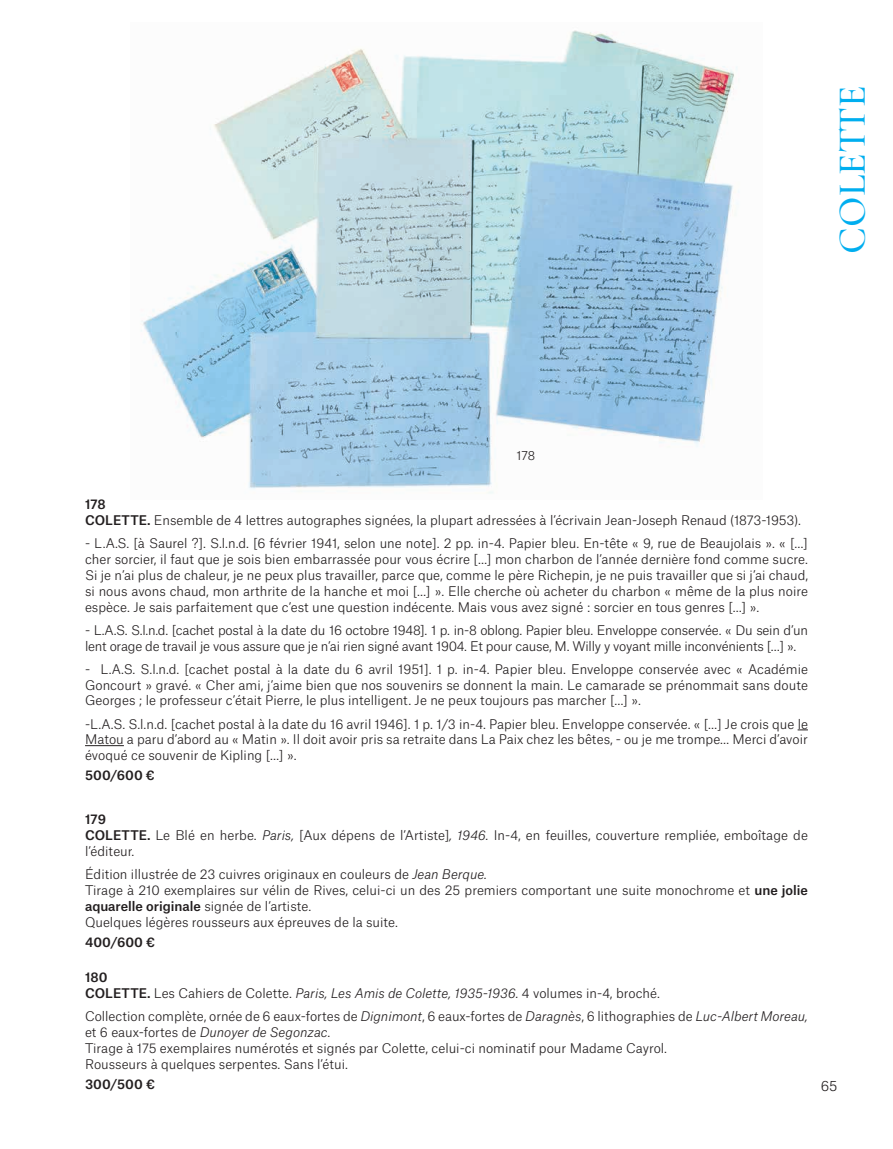
<style>
.page{position:relative;width:893px;height:1149px;background:#fff}
.page>*{position:absolute;margin:0;border:0;box-sizing:border-box;transform-origin:0 0}
.t1{font:500 39.75px "Cormorant";letter-spacing:.01em;color:#00aeef}
.t2{font:300 13.5px "Atlas Grotesk";color:#231f20}
.t3{font:300 12.75px/15.8px "Atlas Grotesk";color:#231f20}
.t4{font:300 12.75px/15.8px "Atlas Grotesk";letter-spacing:-.02em;color:#231f20}
.t5{font:500 12.75px "Atlas Grotesk";color:#231f20}
.t6{font:300 12px "Atlas Grotesk";color:#231f20}
.s1{font-weight:500}
.s2{font-style:italic}
</style>
<div class="page">
<img style="left:141px;top:30px;width:596px;height:464px">
<hr style="left:85px;top:745px;width:39px;height:1px;background:#231f20">
<h1 class="t1" style="left:828px;top:254px;width:170px;rotate:-90deg">COLETTE</h1>
<p class="t6" style="left:516px;top:446px;width:20px">178</p>
<p class="t3" style="left:85px;top:495px;width:718px"><span class="s1">178<br>COLETTE.</span> Ensemble de 4 lettres autographes signées, la plupart adressées à l’écrivain Jean-Joseph Renaud (1873-1953).</p>
<p class="t3" style="left:85px;top:534px;width:724px;text-align:justify">- L.A.S. [à Saurel ?]. S.l.n.d. [6 février 1941, selon une note]. 2 pp. in-4. Papier bleu. En-tête « 9, rue de Beaujolais ». « […] cher sorcier, il faut que je sois bien embarrassée pour vous écrire […] mon charbon de l’année dernière fond comme sucre.<br>Si je n’ai plus de chaleur, je ne peux plus travailler, parce que, comme le père Richepin, je ne puis travailler que si j’ai chaud, si nous avons chaud, mon arthrite de la hanche et moi […] ». Elle cherche où acheter du charbon « même de la plus noire espèce. Je sais parfaitement que c’est une question indécente. Mais vous avez signé : sorcier en tous genres […] ».</p>
<p class="t4" style="left:85px;top:620px;width:724px">- L.A.S. S.l.n.d. [cachet postal à la date du 16 octobre 1948]. 1 p. in-8 oblong. Papier bleu. Enveloppe conservée. « Du sein d’un lent orage de travail je vous assure que je n’ai rien signé avant 1904. Et pour cause, M. Willy y voyant mille inconvénients […] ».</p>
<p class="t3" style="left:85px;top:659px;width:724px;text-align:justify">- L.A.S. S.l.n.d. [cachet postal à la date du 6 avril 1951]. 1 p. in-4. Papier bleu. Enveloppe conservée avec « Académie Goncourt » gravé. « Cher ami, j’aime bien que nos souvenirs se donnent la main. Le camarade se prénommait sans doute Georges ; le professeur c’était Pierre, le plus intelligent. Je ne peux toujours pas marcher […] ».</p>
<p class="t3" style="left:85px;top:714px;width:724px;text-align:justify">-L.A.S. S.l.n.d. [cachet postal à la date du 16 avril 1946]. 1 p. 1/3 in-4. Papier bleu. Enveloppe conservée. « […] Je crois que le Matou a paru d’abord au « Matin ». Il doit avoir pris sa retraite dans La Paix chez les bêtes, - ou je me trompe… Merci d’avoir évoqué ce souvenir de Kipling […] ».</p>
<p class="t5" style="left:85px;top:764px;width:71px">500/600 €</p>
<p class="t3" style="left:85px;top:810px;width:724px"><span class="s1">179<br>COLETTE.</span> Le Blé en herbe. <span class="s2">Paris,</span> [Aux dépens de l’Artiste]<span class="s2">, 1946.</span> In-4, en feuilles, couverture rempliée, emboîtage de l’éditeur.</p>
<p class="t3" style="left:85px;top:865px;width:724px">Édition illustrée de 23 cuivres originaux en couleurs de <span class="s2">Jean Berque.<br></span>Tirage à 210 exemplaires sur vélin de Rives, celui-ci un des 25 premiers comportant une suite monochrome et <span class="s1">une jolie aquarelle originale</span> signée de l’artiste.<br>Quelques légères rousseurs aux épreuves de la suite.</p>
<p class="t5" style="left:85px;top:930px;width:71px">400/600 €</p>
<p class="t3" style="left:85px;top:968px;width:576px"><span class="s1">180<br>COLETTE.</span> Les Cahiers de Colette. <span class="s2">Paris, Les Amis de Colette, 1935-1936.</span> 4 volumes in-4, broché.</p>
<p class="t3" style="left:85px;top:1007px;width:724px">Collection complète, ornée de 6 eaux-fortes de <span class="s2">Dignimont</span>, 6 eaux-fortes de <span class="s2">Daragnès</span>, 6 lithographies de <span class="s2">Luc-Albert Moreau, </span>et 6 eaux-fortes de <span class="s2">Dunoyer de Segonzac</span>.<br>Tirage à 175 exemplaires numérotés et signés par Colette, celui-ci nominatif pour Madame Cayrol.<br>Rousseurs à quelques serpentes. Sans l’étui.</p>
<p class="t5" style="left:85px;top:1072px;width:71px">300/500 €</p>
<p class="t2" style="left:821px;top:1074px;width:18px">65</p>
</div>
